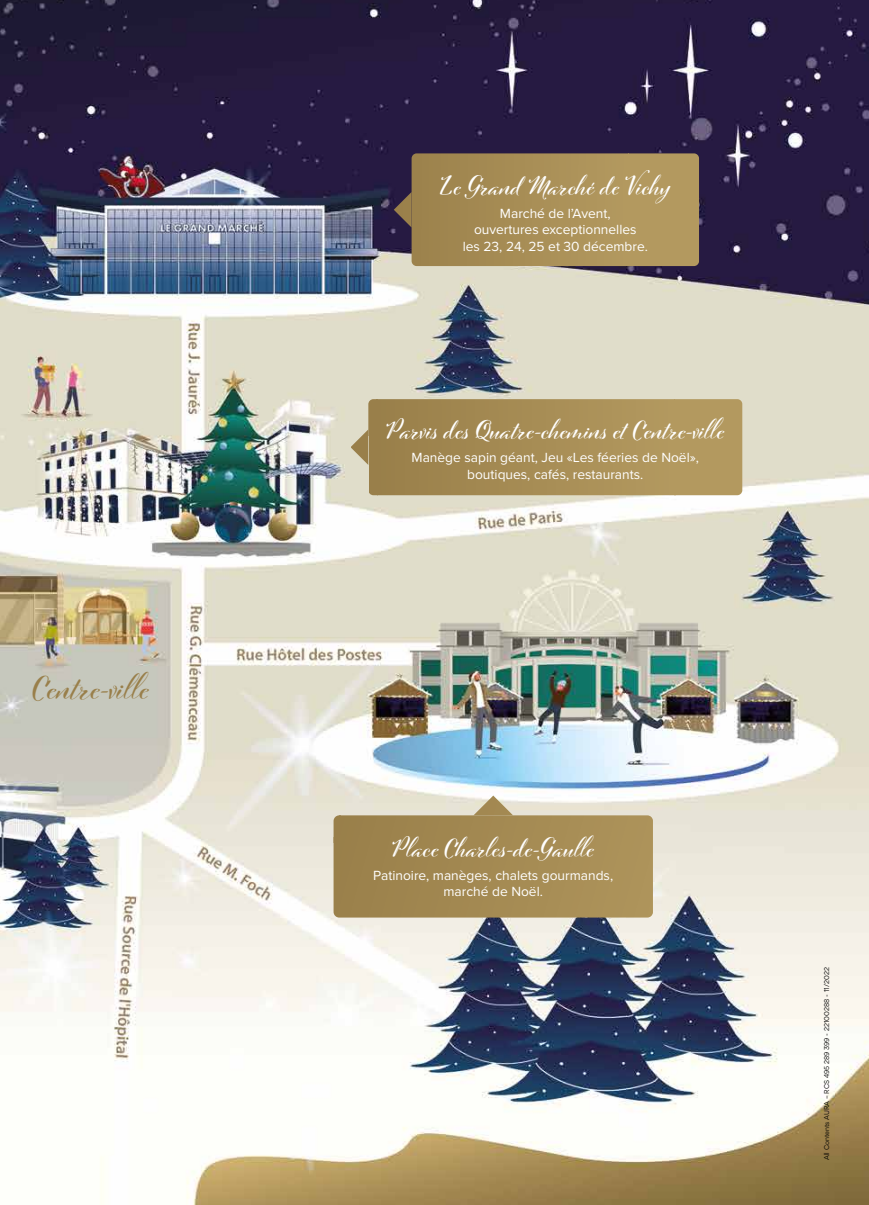
<style>
.page{position:relative;width:869px;height:1205px;background:#fff}
.page>*{position:absolute;margin:0;border:0;box-sizing:border-box;transform-origin:0 0}
.t1{font:700 31.88px "Cinque Donne";color:#997f4a}
.t2{font:700 25px "Cinque Donne";color:#fff}
.t3{font:13.75px/16.5px "Proxima Nova";color:#fff;text-align:center}
.t4{font:6.25px "Gordita";color:#000}
</style>
<div class="page">
<img style="left:0;top:0;width:868px;height:1205px">
<h1 class="t1" style="left:33px;top:668px;width:118px">Centre-ville</h1>
<h2 class="t2" style="left:440px;top:171px;width:231px">Le Grand Marché de Vichy</h2>
<p class="t3" style="left:462px;top:206px;width:186px">Marché de l’Avent,<br>ouvertures exceptionnelles<br>les 23, 24, 25 et 30 décembre.</p>
<h2 class="t2" style="left:386px;top:415px;width:340px">Parvis des Quatre-chemins et Centre-ville</h2>
<p class="t3" style="left:411px;top:450px;width:289px">Manège sapin géant, Jeu «Les féeries de Noël», boutiques, cafés, restaurants.</p>
<h2 class="t2" style="left:392px;top:833px;width:204px">Place Charles-de-Gaulle</h2>
<p class="t3" style="left:373px;top:868px;width:241px">Patinoire, manèges, chalets gourmands, marché de Noël.</p>
<p class="t4" style="left:822px;top:1160px;width:194px;rotate:-90deg">All Contents AURA – RCS 495 289 399 - 22100288 - 11/2022</p>
</div>
